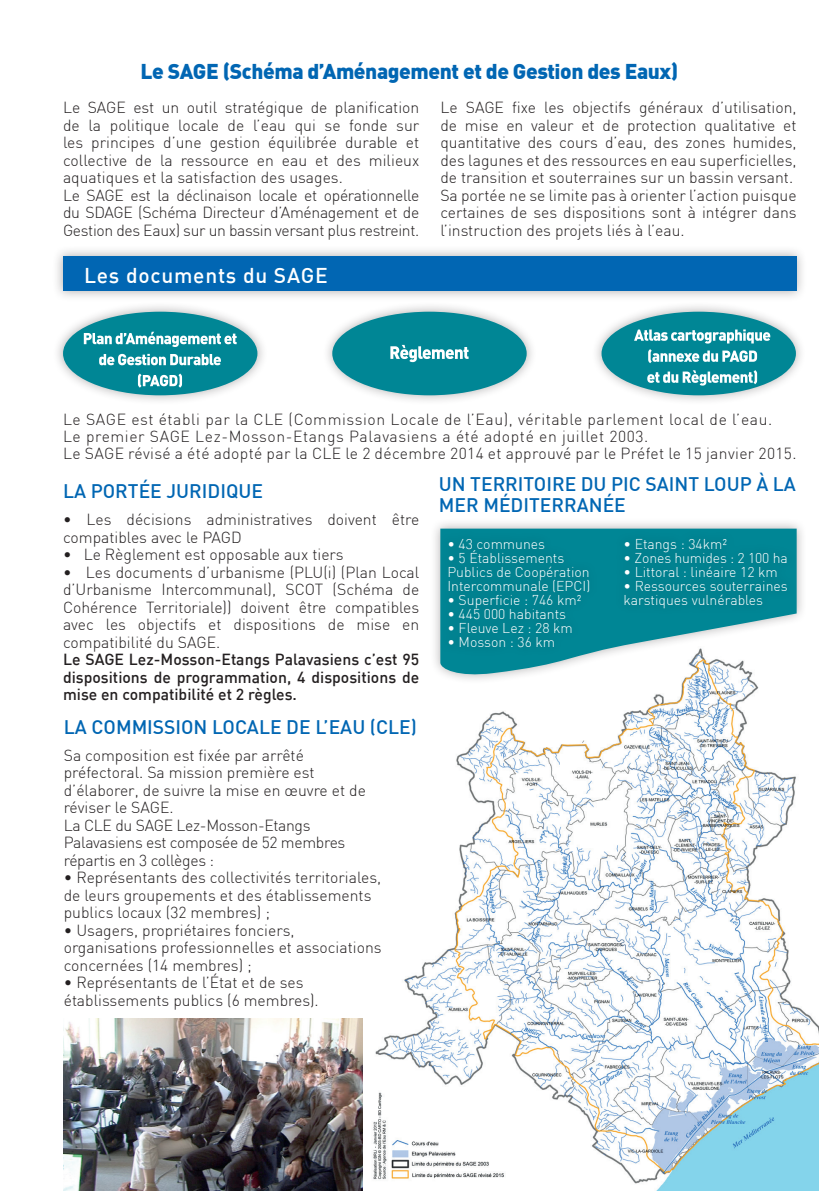
<style>
.page{position:relative;width:819px;height:1191px;background:#fff}
.page>*{position:absolute;margin:0;border:0;box-sizing:border-box;transform-origin:0 0}
.t1{font:900 21px "DIN";letter-spacing:-.02em;color:#0166b3}
.t2{font:500 21px "DIN";letter-spacing:.035em;color:#fff}
.t3{font:500 19.25px/21px "DIN";color:#0166b3}
.t4{font:500 19.25px "DIN";color:#0166b3}
.t5{font:300 15.75px/17.5px "DIN";color:#231f20}
.t6{font:300 15.75px/17px "DIN";letter-spacing:.04em;color:#231f20}
.t7{font:300 15.75px/17.5px "DIN";letter-spacing:-.02em;color:#231f20}
.t8{font:500 15.75px/17.5px "DIN";color:#231f20;text-align:justify}
.t9{font:300 14px/14px "DIN";color:#fff}
.s1{font-style:inherit}
</style>
<div class="page">
<img style="left:373px;top:685px;width:446px;height:506px">
<div style="left:53px;top:246px;width:754px;height:56px;background:#231f20;opacity:.35"></div>
<div style="left:63px;top:256px;width:733px;height:35px;background:#0166b3"></div>
<div style="left:322px;top:301px;width:214px;height:105px;background:#231f20;opacity:.35"></div>
<div style="left:332px;top:312px;width:194px;height:83px;background:#008695;border-radius:50%"></div>
<img style="left:63px;top:1019px;width:299px;height:172px">
<div style="left:53px;top:301px;width:214px;height:105px;background:#231f20;opacity:.35"></div>
<div style="left:63px;top:312px;width:194px;height:83px;background:#008695;border-radius:50%"></div>
<svg style="left:138px;top:373px;width:44px;height:15px"></svg>
<svg style="left:99px;top:354px;width:122px;height:11px"></svg>
<svg style="left:84px;top:332px;width:153px;height:15px"></svg>
<div style="left:591px;top:301px;width:215px;height:105px;background:#231f20;opacity:.35"></div>
<div style="left:601px;top:312px;width:194px;height:83px;background:#008695;border-radius:50%"></div>
<svg style="left:647px;top:370px;width:110px;height:15px"></svg>
<svg style="left:648px;top:349px;width:109px;height:14px"></svg>
<svg style="left:634px;top:329px;width:136px;height:14px"></svg>
<div style="left:430px;top:518px;width:377px;height:167px;background:#231f20;opacity:.35"></div>
<svg style="left:440px;top:657px;width:356px;height:20px"></svg>
<div style="left:438px;top:528px;width:358px;height:129px;background:#231f20;opacity:.35"></div>
<svg style="left:390px;top:345px;width:78px;height:17px"></svg>
<h1 class="t1" style="left:141px;top:57px;width:539px">Le SAGE (Schéma d’Aménagement et de Gestion des Eaux)</h1>
<p class="t5" style="left:63px;top:99px;width:358px">Le SAGE est un outil stratégique de planification de la politique locale de l’eau qui se fonde sur les principes d’une gestion équilibrée durable et collective de la ressource en eau et des milieux aquatiques et la satisfaction des usages.<br>Le SAGE est la déclinaison locale et opérationnelle du SDAGE (Schéma Directeur d’Aménagement et de Gestion des Eaux) sur un bassin versant plus restreint.</p>
<p class="t5" style="left:440px;top:99px;width:358px">Le SAGE fixe les objectifs généraux d’utilisation, de mise en valeur et de protection qualitative et quantitative des cours d’eau, des zones humides, des lagunes et des ressources en eau superficielles, de transition et souterraines sur un bassin versant.<br>Sa portée ne se limite pas à orienter l’action puisque certaines de ses dispositions sont à intégrer dans l’instruction des projets liés à l’eau.</p>
<h1 class="t2" style="left:84px;top:262px;width:245px">Les documents du SAGE</h1>
<p class="t6" style="left:63px;top:411px;width:735px">Le SAGE est établi par la CLE (Commission Locale de l’Eau), véritable parlement local de l’eau.<br>Le premier SAGE Lez-Mosson-Etangs Palavasiens a été adopté en juillet 2003.<br>Le SAGE révisé a été adopté par la CLE le 2 décembre 2014 et approuvé par le Préfet le 15 janvier 2015.</p>
<p class="t3" style="left:63px;top:479px;width:201px">LA PORTÉE JURIDIQUE</p>
<p class="t3" style="left:439px;top:473px;width:358px">UN TERRITOIRE DU PIC SAINT LOUP À LA<br>MER MÉDITERRANÉE</p>
<p class="t5" style="left:63px;top:511px;width:358px">• Les décisions administratives doivent être compatibles avec le PAGD</p>
<p class="t5" style="left:63px;top:546px;width:282px">• Le Règlement est opposable aux tiers</p>
<p class="t5" style="left:63px;top:563px;width:358px;text-align:justify">• Les documents d’urbanisme (PLU(i) (Plan Local d’Urbanisme Intercommunal), SCOT (Schéma de Cohérence Territoriale)) doivent être compatibles avec les objectifs et dispositions de mise en compatibilité du SAGE.</p>
<p class="t8" style="left:63px;top:650px;width:358px">Le SAGE Lez-Mosson-Etangs Palavasiens c’est 95 dispositions de programmation, 4 dispositions de mise en compatibilité et 2 règles.</p>
<p class="t9" style="left:447px;top:536px;width:99px">• 43 communes</p>
<p class="t9" style="left:447px;top:550px;width:144px">• 5 Établissements<br>Publics de Coopération<br>Intercommunale (EPCI)</p>
<p class="t9" style="left:447px;top:592px;width:135px">• Superficie : 746 km²</p>
<p class="t9" style="left:447px;top:606px;width:120px">• 445 000 habitants</p>
<p class="t9" style="left:447px;top:620px;width:127px">• Fleuve Lez : 28 km</p>
<p class="t9" style="left:447px;top:634px;width:109px">• Mosson : 36 km</p>
<p class="t9" style="left:623px;top:536px;width:105px">• Etangs : 34km²</p>
<p class="t9" style="left:623px;top:550px;width:166px">• Zones humides : 2 100 ha</p>
<p class="t9" style="left:623px;top:564px;width:156px">• Littoral : linéaire 12 km</p>
<p class="t9" style="left:623px;top:578px;width:166px">• Ressources souterraines karstiques vulnérables</p>
<p class="t4" style="left:64px;top:715px;width:355px">LA <span class="s1">C</span>OMMISSION <span class="s1">L</span>OCALE DE L’<span class="s1">E</span>AU (CLE)</p>
<p class="t7" style="left:64px;top:746px;width:304px">Sa composition est fixée par arrêté préfectoral. Sa mission première est d’élaborer, de suivre la mise en œuvre et de réviser le SAGE.<br>La CLE du SAGE Lez-Mosson-Etangs<br>Palavasiens est composée de 52 membres répartis en 3 collèges :</p>
<p class="t5" style="left:64px;top:868px;width:319px">• Représentants des collectivités territoriales, de leurs groupements et des établissements publics locaux (32 membres) ;</p>
<p class="t5" style="left:64px;top:921px;width:319px">• Usagers, propriétaires fonciers, organisations professionnelles et associations concernées (14 membres) ;</p>
<p class="t5" style="left:64px;top:973px;width:256px">• Représentants de l’État et de ses établissements publics (6 membres).</p>
</div>
